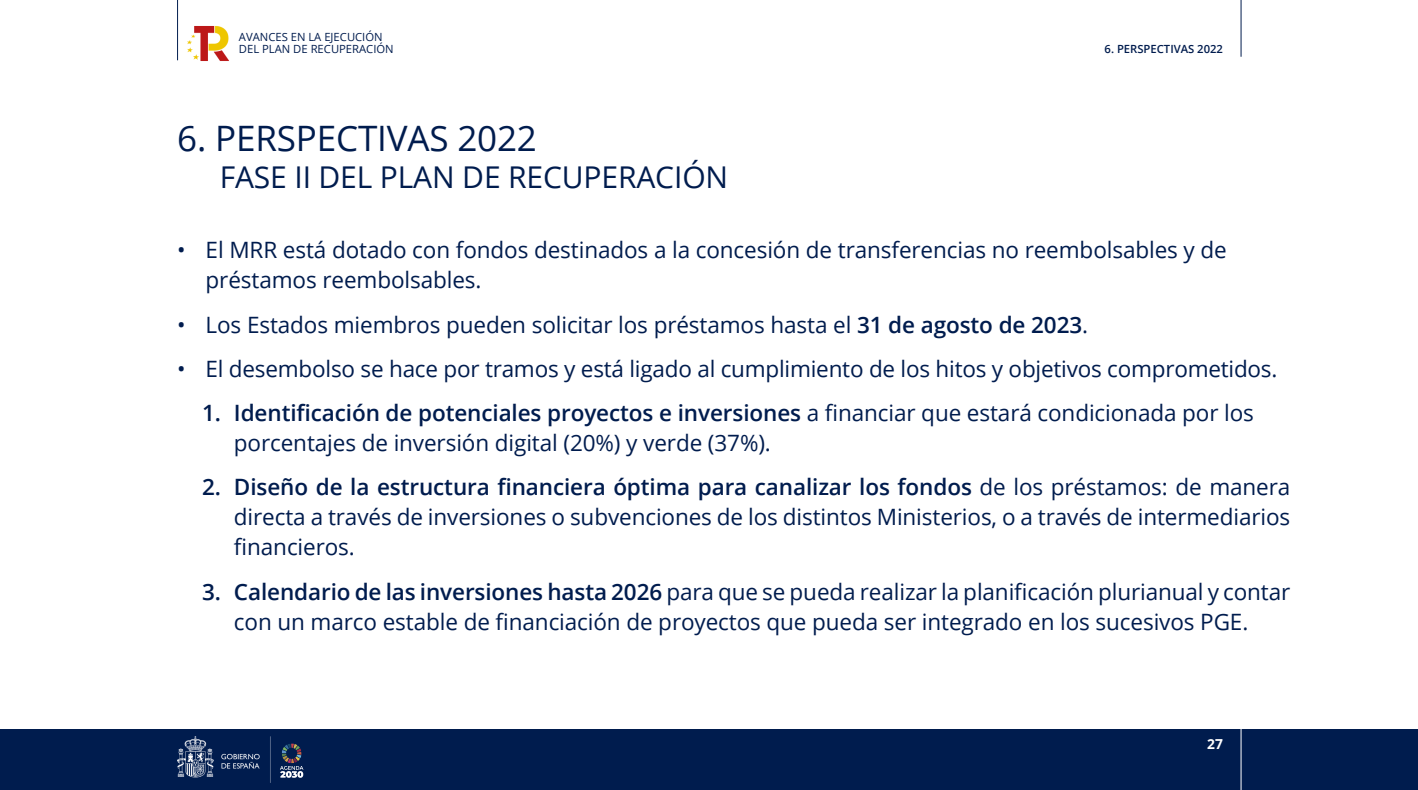
<style>
.page{position:relative;width:1418px;height:790px;background:#fff}
.page>*{position:absolute;margin:0;border:0;box-sizing:border-box;transform-origin:0 0}
.t1{font:35px "Open Sans";letter-spacing:-.005em;color:#001c4e}
.t2{font:30px "Open Sans";letter-spacing:-.005em;color:#001c4e}
.t3{font:22.5px/30px "Open Sans";letter-spacing:-.005em;color:#001c4e}
.t4{font:700 13.75px "Open Sans";color:#fff}
.t5{font:11.25px/12.9px "Open Sans";color:#001c4e}
.t6{font:600 11.25px "Open Sans";color:#001c4e}
.s1{font-weight:600}
</style>
<div class="page">
<hr style="left:1240px;top:0;width:1px;height:57px;background:#001c4e">
<div style="left:0;top:729px;width:1417px;height:60px;background:#001c4e"></div>
<img style="left:177px;top:736px;width:94px;height:46px">
<svg style="left:280px;top:743px;width:23px;height:34px"></svg>
<hr style="left:1240px;top:728px;width:1px;height:61px;background:#fff">
<hr style="left:177px;top:0;width:1px;height:60px;background:#001c4e">
<img style="left:187px;top:26px;width:42px;height:35px">
<p class="t5" style="left:239px;top:30px;width:156px">AVANCES EN LA EJECUCIÓN<br>DEL PLAN DE RECUPERACIÓN</p>
<p class="t1" style="left:177px;top:114px;width:361px">6. PERSPECTIVAS 2022</p>
<p class="t2" style="left:220px;top:157px;width:510px">FASE II DEL PLAN DE RECUPERACIÓN</p>
<p class="t6" style="left:1104px;top:41px;width:120px">6. PERSPECTIVAS 2022</p>
<p class="t3" style="left:206px;top:234px;width:1022px;text-indent:-28px">• El MRR está dotado con fondos destinados a la concesión de transferencias no reembolsables y de préstamos reembolsables.</p>
<p class="t3" style="left:177px;top:309px;width:912px">• Los Estados miembros pueden solicitar los préstamos hasta el <span class="s1">31 de agosto de 2023</span>.</p>
<p class="t3" style="left:177px;top:353px;width:1101px">• El desembolso se hace por tramos y está ligado al cumplimiento de los hitos y objetivos comprometidos.</p>
<p class="t3" style="left:234px;top:397px;width:1021px;text-indent:-32px"><span class="s1">1. Identificación de potenciales proyectos e inversiones</span> a financiar que estará condicionada por los porcentajes de inversión digital (20%) y verde (37%).</p>
<p class="t3" style="left:234px;top:471px;width:1057px;text-align:justify;text-indent:-32px"><span class="s1">2. Diseño de la estructura financiera óptima para canalizar los fondos</span> de los préstamos: de manera directa a través de inversiones o subvenciones de los distintos Ministerios, o a través de intermediarios financieros.</p>
<p class="t3" style="left:202px;top:575px;width:1089px;text-align:center"><span class="s1">3. Calendario de las inversiones hasta 2026</span> para que se pueda realizar la planificación plurianual y contar con un marco estable de financiación de proyectos que pueda ser integrado en los sucesivos PGE.</p>
<p class="t4" style="left:1207px;top:733px;width:17px">27</p>
</div>
